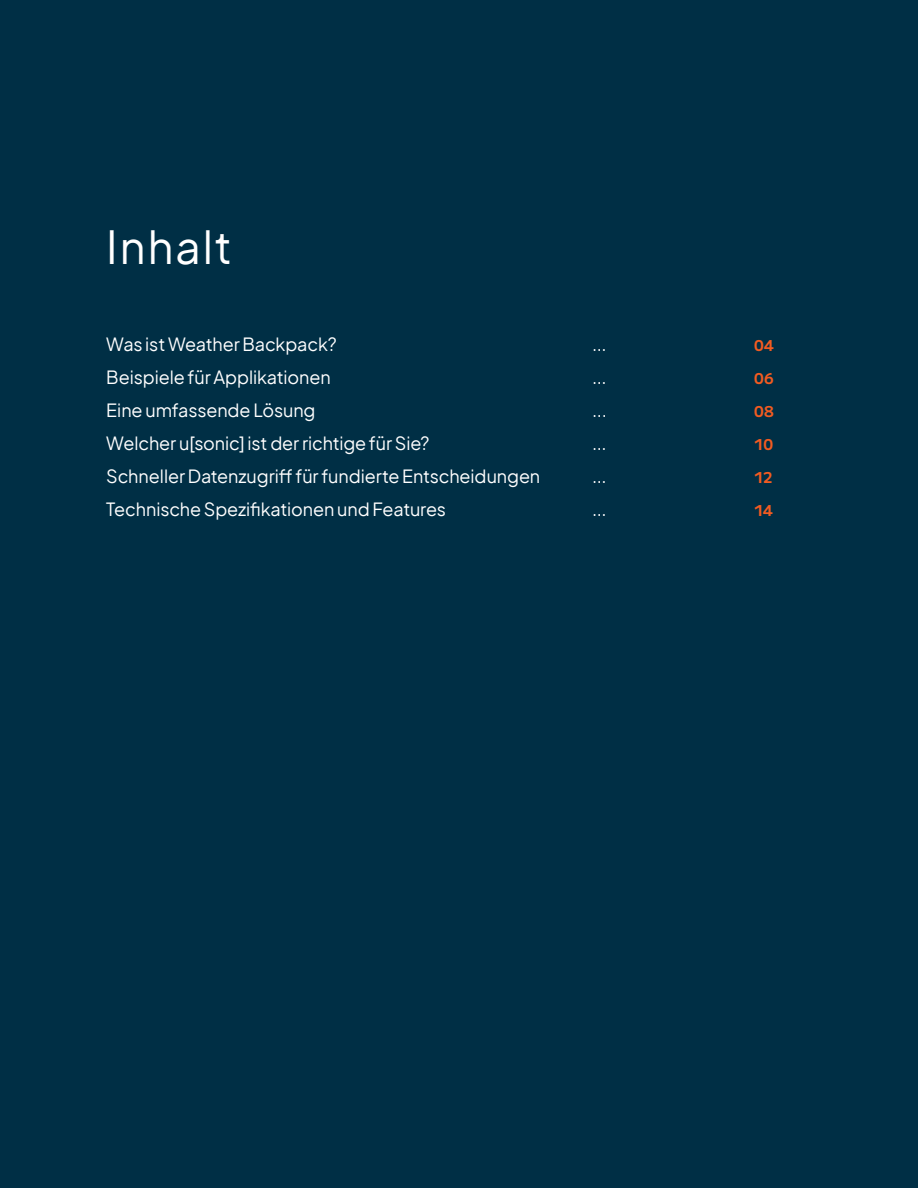
<style>
.page{position:relative;width:918px;height:1188px;background:#002f45}
.page>*{position:absolute;margin:0;border:0;box-sizing:border-box;transform-origin:0 0}
.t1{font:45px "Plus Jakarta Sans";letter-spacing:.04em;color:#fff}
.t2{font:18px "Plus Jakarta Sans";letter-spacing:-.005em;color:#fff}
.t3{font:100 15px "MPLUS1";letter-spacing:-.015em;color:#f25b21}
</style>
<div class="page">
<h1 class="t1" style="left:106px;top:211px;width:127px">Inhalt</h1>
<p class="t2" style="left:106px;top:330px;width:232px">Was ist Weather Backpack?</p>
<p class="t2" style="left:592px;top:330px;width:16px">...</p>
<p class="t3" style="left:754px;top:333px;width:21px">04</p>
<p class="t2" style="left:106px;top:363px;width:226px">Beispiele für Applikationen</p>
<p class="t2" style="left:592px;top:363px;width:16px">...</p>
<p class="t3" style="left:754px;top:366px;width:21px">06</p>
<p class="t2" style="left:106px;top:396px;width:211px">Eine umfassende Lösung</p>
<p class="t2" style="left:592px;top:396px;width:16px">...</p>
<p class="t3" style="left:754px;top:399px;width:21px">08</p>
<p class="t2" style="left:106px;top:429px;width:325px">Welcher u[sonic] ist der richtige für Sie?</p>
<p class="t2" style="left:592px;top:429px;width:16px">...</p>
<p class="t3" style="left:754px;top:432px;width:20px">10</p>
<p class="t2" style="left:106px;top:462px;width:435px">Schneller Datenzugriff für fundierte Entscheidungen</p>
<p class="t2" style="left:592px;top:462px;width:16px">...</p>
<p class="t3" style="left:754px;top:465px;width:20px">12</p>
<p class="t2" style="left:106px;top:495px;width:341px">Technische Spezifikationen und Features</p>
<p class="t2" style="left:592px;top:495px;width:16px">...</p>
<p class="t3" style="left:754px;top:498px;width:20px">14</p>
</div>
